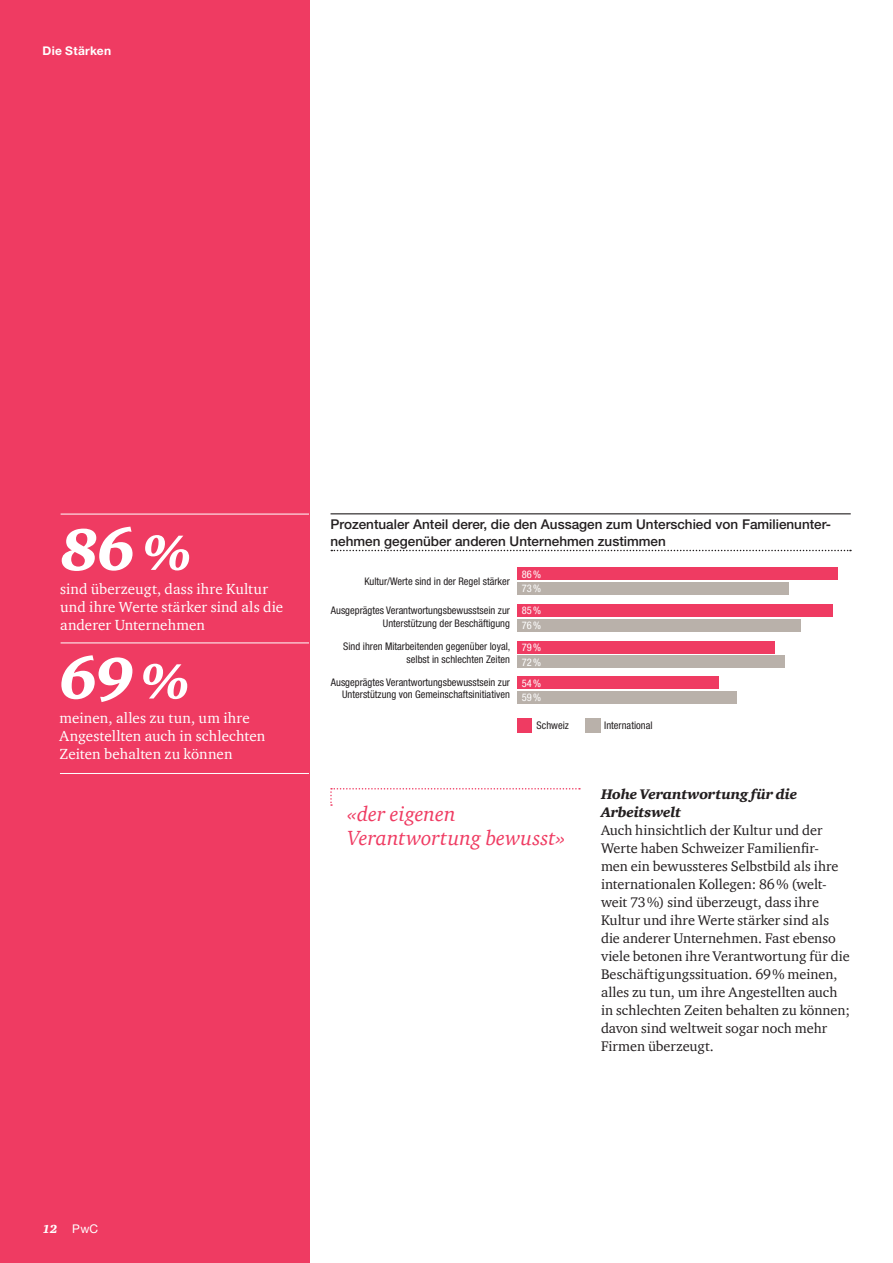
<style>
.page{position:relative;width:893px;height:1263px;background:#fff}
.page>*{position:absolute;margin:0;border:0;box-sizing:border-box;transform-origin:0 0}
.t1{font:italic 900 60px "ITC Charter Com";color:#fff}
.t2{font:italic 21px/24px "ITC Charter Com";color:#ef3b62}
.t3{font:15px/18px "ITC Charter Com";letter-spacing:.005em;color:#fff}
.t4{font:14.25px/18px "ITC Charter Com";color:#231f20}
.t5{font:italic 900 14.25px/18px "ITC Charter Com";letter-spacing:-.01em;color:#231f20}
.t6{font:500 13.5px/16.2px "Helvetica Neue LT Std";color:#231f20}
.t7{font:700 12px "Helvetica Neue LT Std";letter-spacing:.025em;color:#fff}
.t8{font:12px "Helvetica Neue LT Std";color:#fff}
.t9{font:condensed 10.5px/12.6px "Helvetica Neue LT Std";color:#231f20;text-align:right}
.t10{font:condensed 10.5px "Helvetica Neue LT Std";color:#fff}
.s1{font-size:51px}
.s2{font-family:"ITC Charter Com";font-weight:900;font-style:italic}
</style>
<div class="page">
<div style="left:0;top:0;width:309px;height:1263px;background:#ef3b62"></div>
<div style="left:585px;top:718px;width:15px;height:15px;background:#b9b1aa"></div>
<div style="left:517px;top:718px;width:15px;height:14px;background:#ef3b62"></div>
<hr style="left:331px;top:513px;width:520px;height:1px;background:#231f20">
<svg style="left:331px;top:550px;width:520px;height:1px"></svg>
<div style="left:517px;top:582px;width:272px;height:13px;background:#b9b1aa"></div>
<div style="left:517px;top:619px;width:284px;height:13px;background:#b9b1aa"></div>
<div style="left:517px;top:655px;width:268px;height:13px;background:#b9b1aa"></div>
<div style="left:517px;top:567px;width:321px;height:13px;background:#ef3b62"></div>
<div style="left:517px;top:604px;width:316px;height:13px;background:#ef3b62"></div>
<div style="left:517px;top:641px;width:258px;height:13px;background:#ef3b62"></div>
<div style="left:517px;top:691px;width:220px;height:13px;background:#b9b1aa"></div>
<div style="left:517px;top:676px;width:202px;height:13px;background:#ef3b62"></div>
<hr style="left:61px;top:642px;width:248px;height:1px;background:#fff">
<hr style="left:60px;top:773px;width:249px;height:1px;background:#fff">
<hr style="left:61px;top:514px;width:248px;height:1px;background:#fff">
<svg style="left:330px;top:788px;width:250px;height:18px"></svg>
<p class="t7" style="left:43px;top:43px;width:70px">Die Stärken</p>
<h1 class="t1" style="left:60px;top:513px;width:133px">86<span class="s1">%</span></h1>
<p class="t3" style="left:60px;top:580px;width:225px">sind überzeugt, dass ihre Kultur und ihre Werte stärker sind als die anderer Unternehmen</p>
<h1 class="t1" style="left:60px;top:641px;width:132px">69<span class="s1">%</span></h1>
<p class="t3" style="left:60px;top:708px;width:207px">meinen, alles zu tun, um ihre<br>Angestellten auch in schlechten<br>Zeiten behalten zu können</p>
<p class="t6" style="left:331px;top:516px;width:502px">Prozentualer Anteil derer, die den Aussagen zum Unterschied von Familienunter&shy;nehmen gegenüber anderen Unternehmen zustimmen</p>
<p class="t10" style="left:522px;top:582px;width:21px">73%</p>
<p class="t10" style="left:522px;top:619px;width:21px">76%</p>
<p class="t10" style="left:522px;top:656px;width:21px">72%</p>
<p class="t10" style="left:522px;top:568px;width:21px">86%</p>
<p class="t10" style="left:522px;top:604px;width:21px">85%</p>
<p class="t10" style="left:522px;top:641px;width:21px">79%</p>
<p class="t9" style="left:364px;top:574px;width:147px">Kultur/Werte sind in der Regel stärker</p>
<p class="t9" style="left:331px;top:604px;width:181px">Ausgeprägtes Verantwortungsbewusstsein zur<br>Unterstützung der Beschäftigung</p>
<p class="t9" style="left:343px;top:640px;width:169px">Sind ihren Mitarbeitenden gegenüber loyal, selbst in schlechten Zeiten</p>
<p class="t9" style="left:331px;top:676px;width:181px">Ausgeprägtes Verantwortungsbewusstsein zur<br>Unterstützung von Gemeinschaftsinitiativen</p>
<p class="t10" style="left:522px;top:677px;width:21px">54%</p>
<p class="t10" style="left:522px;top:691px;width:21px">59%</p>
<p class="t9" style="left:537px;top:719px;width:34px">Schweiz</p>
<p class="t9" style="left:604px;top:719px;width:50px">International</p>
<h2 class="t2" style="left:348px;top:802px;width:219px">«der eigenen<br>Verantwortung bewusst»</h2>
<p class="t5" style="left:601px;top:784px;width:198px">Hohe Verantwortung für die<br>Arbeitswelt</p>
<p class="t4" style="left:601px;top:820px;width:250px">Auch hinsichtlich der Kultur und der Werte haben Schweizer Familienfir-<br>men ein bewussteres Selbstbild als ihre internationalen Kollegen: 86% (welt&shy;weit 73%) sind überzeugt, dass ihre Kultur und ihre Werte stärker sind als die anderer Unternehmen. Fast ebenso viele betonen ihre Verantwortung für die Beschäftigungssituation. 69% meinen, alles zu tun, um ihre Angestellten auch in schlechten Zeiten behalten zu können; davon sind weltweit sogar noch mehr Firmen überzeugt.</p>
<p class="t8" style="left:43px;top:1221px;width:57px"><span class="s2">12</span> PwC</p>
</div>
